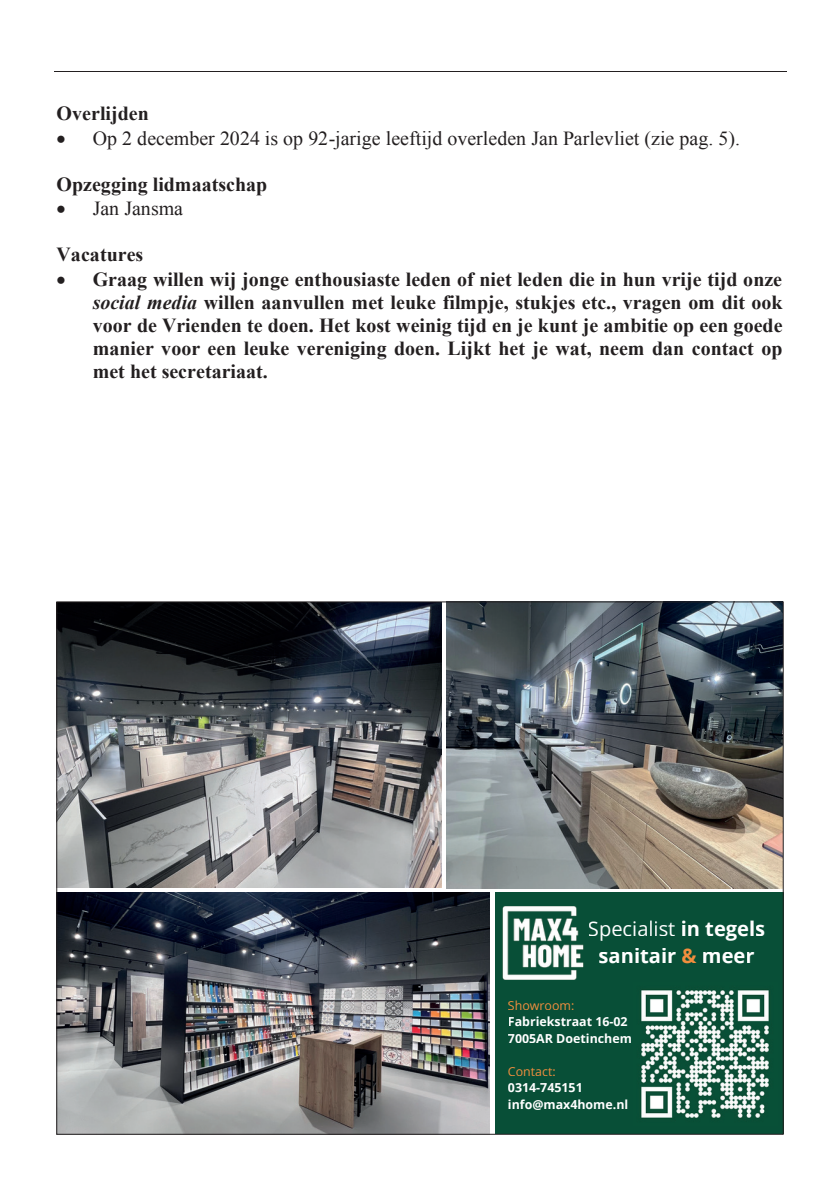
<style>
.page{position:relative;width:840px;height:1191px;background:#fff}
.page>*{position:absolute;margin:0;border:0;box-sizing:border-box;transform-origin:0 0}
.t1{font:700 20.2px/27.8px "Open Sans";color:#fff;text-align:center}
.t2{font:700 20px/23px "Times New Roman";color:#231f20;text-align:justify}
.t3{font:20px "Times New Roman";color:#231f20}
.t4{font:700 12.4px/16.6px "Open Sans";color:#fff}
.t5{font:12.4px "Open Sans";color:#f18e3e}
.s1{font-style:italic}
.s2{font-weight:400}
.s3{color:#f18e3e}
</style>
<div class="page">
<hr style="left:54px;top:71px;width:731px;height:1px;background:#231f20">
<svg style="left:58px;top:603px;width:383px;height:285px;background:#64666a"></svg>
<img style="left:446px;top:603px;width:335px;height:285px">
<img style="left:58px;top:893px;width:431px;height:239px">
<div style="left:495px;top:893px;width:286px;height:239px;background:#084f37"></div>
<img style="left:498px;top:898px;width:89px;height:89px">
<div style="left:588px;top:921px;width:9px;height:14px;background:#084f37"></div>
<div style="left:600px;top:924px;width:10px;height:16px;background:#084f37"></div>
<div style="left:612px;top:924px;width:9px;height:11px;background:#084f37"></div>
<div style="left:623px;top:924px;width:8px;height:11px;background:#084f37"></div>
<svg style="left:633px;top:920px;width:2px;height:15px"></svg>
<div style="left:638px;top:924px;width:8px;height:11px;background:#084f37"></div>
<svg style="left:650px;top:920px;width:6px;height:15px"></svg>
<div style="left:659px;top:924px;width:8px;height:11px;background:#084f37"></div>
<div style="left:668px;top:922px;width:6px;height:13px;background:#084f37"></div>
<hr style="left:681px;top:920px;width:4px;height:15px;background:#084f37">
<div style="left:688px;top:924px;width:10px;height:11px;background:#084f37"></div>
<div style="left:705px;top:922px;width:8px;height:13px;background:#084f37"></div>
<div style="left:714px;top:924px;width:10px;height:11px;background:#084f37"></div>
<div style="left:725px;top:924px;width:11px;height:16px;background:#084f37"></div>
<div style="left:737px;top:924px;width:10px;height:11px;background:#084f37"></div>
<hr style="left:750px;top:920px;width:3px;height:15px;background:#084f37">
<div style="left:755px;top:924px;width:9px;height:11px;background:#084f37"></div>
<div style="left:599px;top:952px;width:8px;height:11px;background:#084f37"></div>
<div style="left:609px;top:952px;width:10px;height:11px;background:#084f37"></div>
<div style="left:622px;top:952px;width:10px;height:11px;background:#084f37"></div>
<hr style="left:635px;top:948px;width:3px;height:15px;background:#084f37">
<div style="left:640px;top:950px;width:8px;height:13px;background:#084f37"></div>
<div style="left:649px;top:952px;width:10px;height:11px;background:#084f37"></div>
<hr style="left:662px;top:948px;width:3px;height:15px;background:#084f37">
<div style="left:668px;top:952px;width:7px;height:11px;background:#084f37"></div>
<div style="left:682px;top:948px;width:14px;height:15px;background:#084f37"></div>
<div style="left:703px;top:952px;width:16px;height:11px;background:#084f37"></div>
<div style="left:722px;top:952px;width:10px;height:11px;background:#084f37"></div>
<div style="left:734px;top:952px;width:10px;height:11px;background:#084f37"></div>
<div style="left:746px;top:952px;width:7px;height:11px;background:#084f37"></div>
<div style="left:508px;top:1000px;width:65px;height:9px;background:#084f37"></div>
<div style="left:509px;top:1016px;width:118px;height:10px;background:#084f37"></div>
<div style="left:508px;top:1033px;width:122px;height:9px;background:#084f37"></div>
<div style="left:508px;top:1066px;width:46px;height:10px;background:#084f37"></div>
<div style="left:508px;top:1083px;width:72px;height:9px;background:#084f37"></div>
<div style="left:508px;top:1099px;width:119px;height:10px;background:#084f37"></div>
<svg style="left:633px;top:982px;width:144px;height:144px"></svg>
<p class="t2" style="left:57px;top:102px;width:94px">Overlijden</p>
<p class="t3" style="left:57px;top:125px;width:684px">• Op 2 december 2024 is op 92-jarige leeftijd overleden Jan Parlevliet (zie pag. 5).</p>
<p class="t2" style="left:57px;top:172px;width:212px">Opzegging lidmaatschap</p>
<p class="t3" style="left:57px;top:195px;width:128px">• Jan Jansma</p>
<p class="t2" style="left:57px;top:242px;width:88px">Vacatures</p>
<p class="t2" style="left:93px;top:267px;width:691px;text-indent:-36px">• Graag willen wij jonge enthousiaste leden of niet leden die in hun vrije tijd onze <span class="s1">social media</span> willen aanvullen met leuke filmpje, stukjes etc., vragen om dit ook voor de Vrienden te doen. Het kost weinig tijd en je kunt je ambitie op een goede manier voor een leuke vereniging doen. Lijkt het je wat, neem dan contact op met het secretariaat.</p>
<p class="t1" style="left:587px;top:913px;width:179px"><span class="s2">Specialist</span> in tegels sanitair <span class="s3">&amp;</span> meer</p>
<p class="t5" style="left:507px;top:996px;width:68px">Showroom:</p>
<p class="t4" style="left:507px;top:1013px;width:125px">Fabriekstraat 16-02<br>7005AR Doetinchem</p>
<p class="t5" style="left:507px;top:1062px;width:49px">Contact:</p>
<p class="t4" style="left:507px;top:1079px;width:122px">0314-745151 info@max4home.nl</p>
</div>
